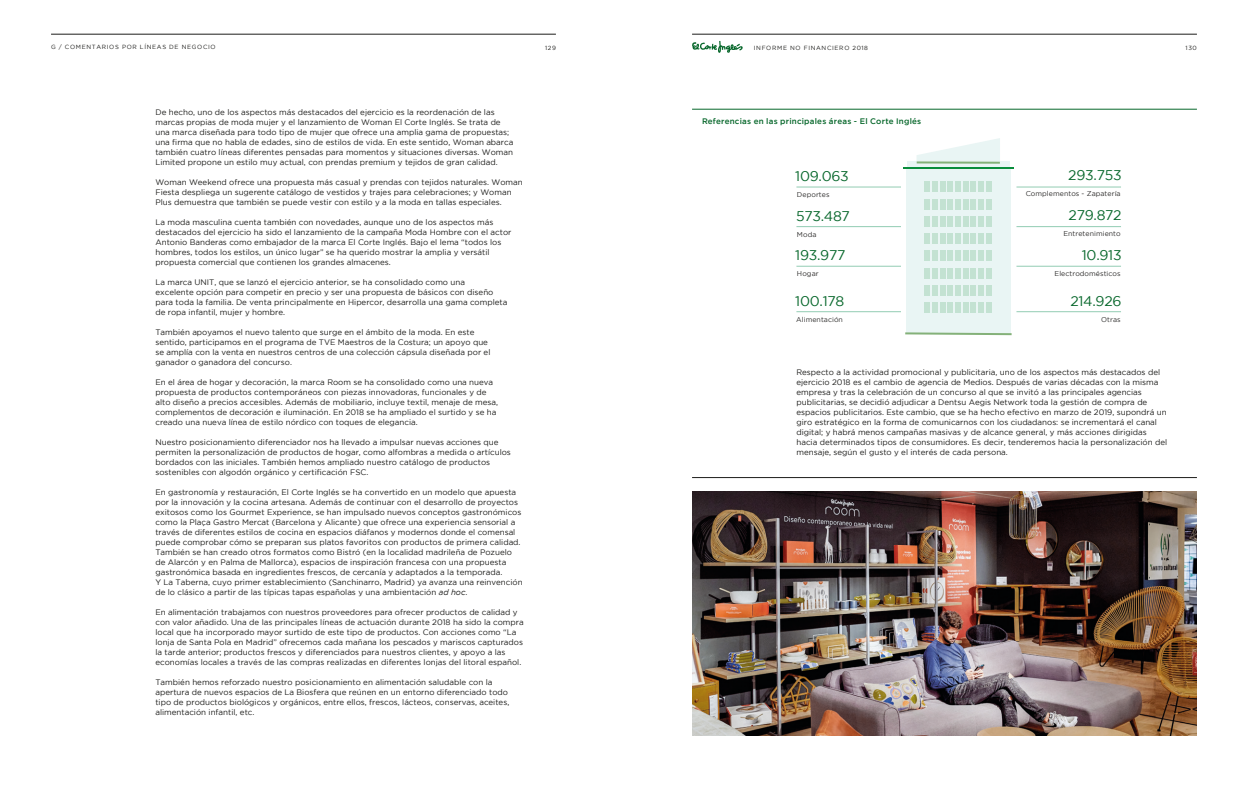
<style>
.page{position:relative;width:1248px;height:794px;background:#fff}
.page>*{position:absolute;margin:0;border:0;box-sizing:border-box;transform-origin:0 0}
.t1{font:14px "Gotham";letter-spacing:-.02em;color:#07672b}
.t2{font:8px/10px "Gotham";color:#1d1d1b}
.t3{font:500 8px "Gotham";letter-spacing:.025em;color:#07672b}
.t4{font:7px "Gotham";letter-spacing:.01em;color:#2e2d2c}
.t5{font:6px "Gotham";letter-spacing:.115em;color:#1d1d1b}
.s1{font-style:italic}
</style>
<div class="page">
<hr style="left:692px;top:34px;width:504px;height:1px;background:#1d1d1b">
<hr style="left:51px;top:34px;width:505px;height:1px;background:#1d1d1b">
<svg style="left:692px;top:41px;width:51px;height:12px"></svg>
<hr style="left:692px;top:109px;width:504px;height:1px;background:#07672b">
<hr style="left:796px;top:187px;width:104px;height:1px;background:#92ccb3">
<hr style="left:1016px;top:187px;width:104px;height:1px;background:#92ccb3">
<hr style="left:796px;top:226px;width:104px;height:1px;background:#92ccb3">
<hr style="left:1016px;top:226px;width:104px;height:1px;background:#92ccb3">
<hr style="left:796px;top:266px;width:104px;height:1px;background:#92ccb3">
<hr style="left:1016px;top:266px;width:104px;height:1px;background:#92ccb3">
<hr style="left:796px;top:311px;width:104px;height:1px;background:#92ccb3">
<hr style="left:1016px;top:311px;width:104px;height:1px;background:#92ccb3">
<svg style="left:903px;top:138px;width:110px;height:198px;background:#deefe9"></svg>
<hr style="left:692px;top:477px;width:504px;height:1px;background:#1d1d1b">
<img style="left:692px;top:492px;width:504px;height:243px">
<p class="t5" style="left:51px;top:44px;width:166px">G / COMENTARIOS POR LÍNEAS DE NEGOCIO</p>
<p class="t5" style="left:545px;top:45px;width:12px">129</p>
<p class="t5" style="left:753px;top:45px;width:116px">INFORME NO FINANCIERO 2018</p>
<p class="t5" style="left:1185px;top:45px;width:13px">130</p>
<p class="t2" style="left:155px;top:107px;width:359px">De hecho, uno de los aspectos más destacados del ejercicio es la reordenación de las marcas propias de moda mujer y el lanzamiento de Woman El Corte Inglés. Se trata de una marca diseñada para todo tipo de mujer que ofrece una amplia gama de propuestas; una firma que no habla de edades, sino de estilos de vida. En este sentido, Woman abarca también cuatro líneas diferentes pensadas para momentos y situaciones diversas. Woman Limited propone un estilo muy actual, con prendas premium y tejidos de gran calidad.</p>
<p class="t2" style="left:155px;top:177px;width:369px">Woman Weekend ofrece una propuesta más casual y prendas con tejidos naturales. Woman<br>Fiesta despliega un sugerente catálogo de vestidos y trajes para celebraciones; y Woman<br>Plus demuestra que también se puede vestir con estilo y a la moda en tallas especiales.</p>
<p class="t2" style="left:155px;top:217px;width:357px">La moda masculina cuenta también con novedades, aunque uno de los aspectos más destacados del ejercicio ha sido el lanzamiento de la campaña Moda Hombre con el actor Antonio Banderas como embajador de la marca El Corte Inglés. Bajo el lema “todos los hombres, todos los estilos, un único lugar” se ha querido mostrar la amplia y versátil propuesta comercial que contienen los grandes almacenes.</p>
<p class="t2" style="left:155px;top:277px;width:353px">La marca UNIT, que se lanzó el ejercicio anterior, se ha consolidado como una<br>excelente opción para competir en precio y ser una propuesta de básicos con diseño para toda la familia. De venta principalmente en Hipercor, desarrolla una gama completa de ropa infantil, mujer y hombre.</p>
<p class="t2" style="left:155px;top:327px;width:336px">También apoyamos el nuevo talento que surge en el ámbito de la moda. En este sentido, participamos en el programa de TVE Maestros de la Costura; un apoyo que se amplía con la venta en nuestros centros de una colección cápsula diseñada por el ganador o ganadora del concurso.</p>
<p class="t2" style="left:155px;top:377px;width:344px">En el área de hogar y decoración, la marca Room se ha consolidado como una nueva propuesta de productos contemporáneos con piezas innovadoras, funcionales y de alto diseño a precios accesibles. Además de mobiliario, incluye textil, menaje de mesa, complementos de decoración e iluminación. En 2018 se ha ampliado el surtido y se ha creado una nueva línea de estilo nórdico con toques de elegancia.</p>
<p class="t2" style="left:155px;top:437px;width:357px">Nuestro posicionamiento diferenciador nos ha llevado a impulsar nuevas acciones que permiten la personalización de productos de hogar, como alfombras a medida o artículos bordados con las iniciales. También hemos ampliado nuestro catálogo de productos sostenibles con algodón orgánico y certificación FSC.</p>
<p class="t2" style="left:155px;top:487px;width:369px">En gastronomía y restauración, El Corte Inglés se ha convertido en un modelo que apuesta por la innovación y la cocina artesana. Además de continuar con el desarrollo de proyectos exitosos como los Gourmet Experience, se han impulsado nuevos conceptos gastronómicos como la Plaça Gastro Mercat (Barcelona y Alicante) que ofrece una experiencia sensorial a través de diferentes estilos de cocina en espacios diáfanos y modernos donde el comensal puede comprobar cómo se preparan sus platos favoritos con productos de primera calidad.<br>También se han creado otros formatos como Bistró (en la localidad madrileña de Pozuelo de Alarcón y en Palma de Mallorca), espacios de inspiración francesa con una propuesta gastronómica basada en ingredientes frescos, de cercanía y adaptados a la temporada.<br>Y La Taberna, cuyo primer establecimiento (Sanchinarro, Madrid) ya avanza una reinvención de lo clásico a partir de las típicas tapas españolas y una ambientación <span class="s1">ad hoc</span>.</p>
<p class="t2" style="left:155px;top:607px;width:370px">En alimentación trabajamos con nuestros proveedores para ofrecer productos de calidad y con valor añadido. Una de las principales líneas de actuación durante 2018 ha sido la compra local que ha incorporado mayor surtido de este tipo de productos. Con acciones como “La lonja de Santa Pola en Madrid” ofrecemos cada mañana los pescados y mariscos capturados la tarde anterior; productos frescos y diferenciados para nuestros clientes, y apoyo a las economías locales a través de las compras realizadas en diferentes lonjas del litoral español.</p>
<p class="t2" style="left:155px;top:677px;width:355px">También hemos reforzado nuestro posicionamiento en alimentación saludable con la apertura de nuevos espacios de La Biosfera que reúnen en un entorno diferenciado todo tipo de productos biológicos y orgánicos, entre ellos, frescos, lácteos, conservas, aceites, alimentación infantil, etc.</p>
<p class="t3" style="left:702px;top:116px;width:221px">Referencias en las principales áreas - El Corte Inglés</p>
<h1 class="t1" style="left:795px;top:169px;width:55px">109.063</h1>
<p class="t4" style="left:796px;top:191px;width:34px">Deportes</p>
<h1 class="t1" style="left:1068px;top:168px;width:55px">293.753</h1>
<p class="t4" style="left:1025px;top:190px;width:96px">Complementos - Zapatería</p>
<h1 class="t1" style="left:796px;top:208px;width:55px">573.487</h1>
<p class="t4" style="left:796px;top:230px;width:21px">Moda</p>
<h1 class="t1" style="left:1068px;top:207px;width:55px">279.872</h1>
<p class="t4" style="left:1063px;top:229px;width:59px">Entretenimiento</p>
<h1 class="t1" style="left:795px;top:247px;width:52px">193.977</h1>
<p class="t4" style="left:796px;top:269px;width:23px">Hogar</p>
<h1 class="t1" style="left:1081px;top:247px;width:41px">10.913</h1>
<p class="t4" style="left:1054px;top:269px;width:68px">Electrodomésticos</p>
<h1 class="t1" style="left:795px;top:293px;width:50px">100.178</h1>
<p class="t4" style="left:796px;top:316px;width:48px">Alimentación</p>
<h1 class="t1" style="left:1070px;top:293px;width:53px">214.926</h1>
<p class="t4" style="left:1101px;top:316px;width:21px">Otras</p>
<p class="t2" style="left:796px;top:367px;width:372px">Respecto a la actividad promocional y publicitaria, uno de los aspectos más destacados del ejercicio 2018 es el cambio de agencia de Medios. Después de varias décadas con la misma empresa y tras la celebración de un concurso al que se invitó a las principales agencias publicitarias, se decidió adjudicar a Dentsu Aegis Network toda la gestión de compra de espacios publicitarios. Este cambio, que se ha hecho efectivo en marzo de 2019, supondrá un giro estratégico en la forma de comunicarnos con los ciudadanos: se incrementará el canal digital; y habrá menos campañas masivas y de alcance general, y más acciones dirigidas hacia determinados tipos de consumidores. Es decir, tenderemos hacia la personalización del mensaje, según el gusto y el interés de cada persona.</p>
</div>
